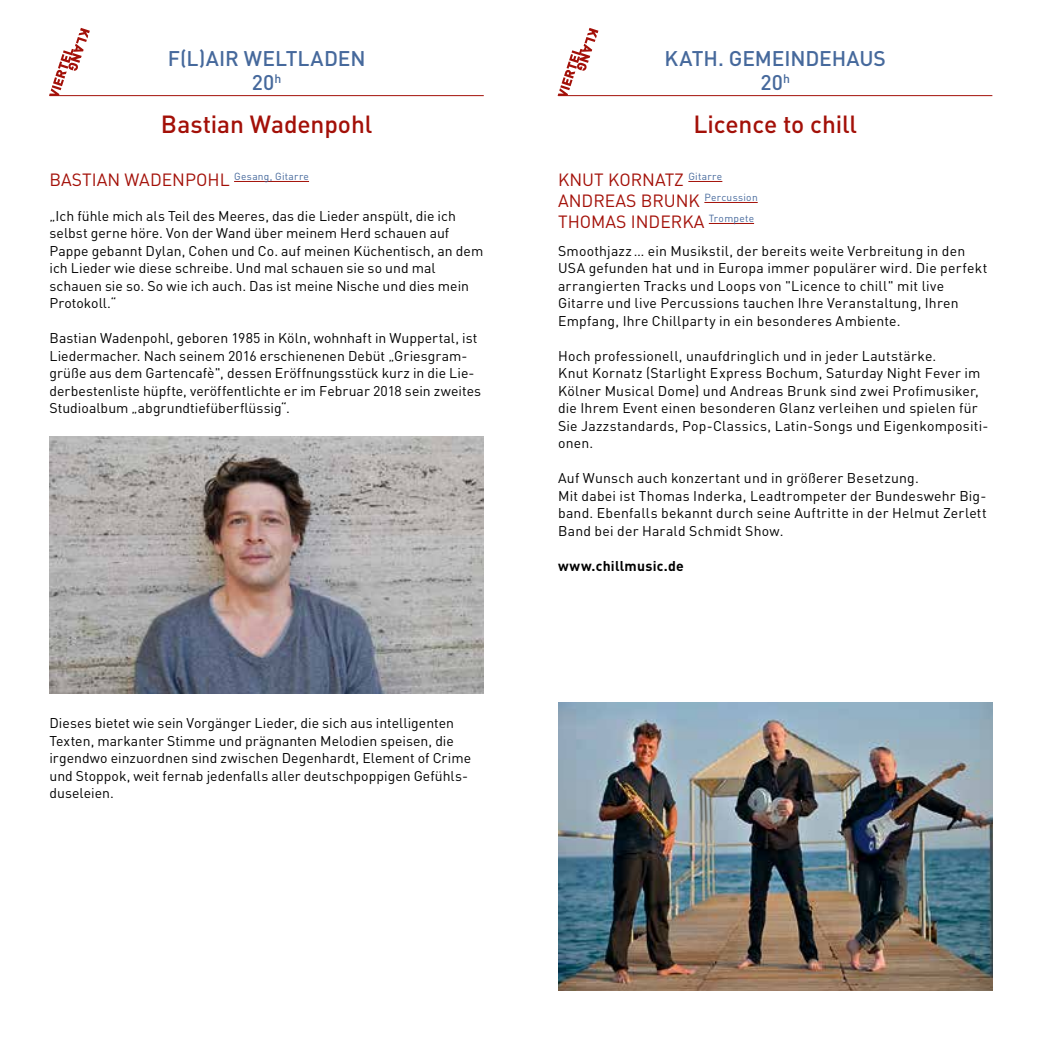
<style>
.page{position:relative;width:1042px;height:1042px;background:#fff}
.page>*{position:absolute;margin:0;border:0;box-sizing:border-box;transform-origin:0 0}
.t1{font:500 24.5px "DIN";letter-spacing:-.005em;color:#a31008}
.t2{font:500 21px/24.5px "DIN";letter-spacing:-.005em;color:#46699c;text-align:center}
.t3{font:17.5px/21px "DIN";color:#a31008}
.t4{font:14px/17.5px "DIN";letter-spacing:.01em;color:#000}
.t5{font:700 14px "DIN";letter-spacing:.02em;color:#000}
</style>
<div class="page">
<hr style="left:50px;top:95px;width:434px;height:1px;background:#a31008">
<hr style="left:234px;top:181px;width:75px;height:1px;background:#a31008">
<svg style="left:49px;top:28px;width:41px;height:68px"></svg>
<img style="left:50px;top:437px;width:433px;height:256px">
<hr style="left:558px;top:95px;width:434px;height:1px;background:#a31008">
<hr style="left:688px;top:181px;width:34px;height:1px;background:#a31008">
<hr style="left:704px;top:202px;width:54px;height:1px;background:#a31008">
<hr style="left:709px;top:223px;width:45px;height:1px;background:#a31008">
<svg style="left:557px;top:28px;width:41px;height:68px"></svg>
<img style="left:558px;top:702px;width:434px;height:289px">
<h2 class="t2" style="left:168px;top:45px;width:199px">F(L)AIR WELTLADEN<br>20<sup>h</sup></h2>
<h1 class="t1" style="left:161px;top:109px;width:213px">Bastian Wadenpohl</h1>
<p class="t3" style="left:49px;top:168px;width:261px">BASTIAN WADENPOHL <sup>Gesang,</sup> <sup>Gitarre</sup></p>
<p class="t4" style="left:49px;top:206px;width:435px">„Ich fühle mich als Teil des Meeres, das die Lieder anspült, die ich selbst gerne höre. Von der Wand über meinem Herd schauen auf Pappe gebannt Dylan, Cohen und Co. auf meinen Küchentisch, an dem ich Lieder wie diese schreibe. Und mal schauen sie so und mal schauen sie so. So wie ich auch. Das ist meine Nische und dies mein Protokoll.“</p>
<p class="t4" style="left:49px;top:329px;width:433px">Bastian Wadenpohl, geboren 1985 in Köln, wohnhaft in Wuppertal, ist Liedermacher. Nach seinem 2016 erschienenen Debüt „Griesgram&shy;grüße aus dem Gartencafè", dessen Eröffnungsstück kurz in die Lie&shy;derbestenliste hüpfte, veröffentlichte er im Februar 2018 sein zweites Studioalbum „abgrundtiefüberflüssig“.</p>
<p class="t4" style="left:49px;top:714px;width:423px">Dieses bietet wie sein Vorgänger Lieder, die sich aus intelligenten Texten, markanter Stimme und prägnanten Melodien speisen, die irgendwo einzuordnen sind zwischen Degenhardt, Element of Crime und Stoppok, weit fernab jedenfalls aller deutschpoppigen Gefühls&shy;duseleien.</p>
<h2 class="t2" style="left:664px;top:45px;width:223px">KATH. GEMEINDEHAUS<br>20<sup>h</sup></h2>
<h1 class="t1" style="left:693px;top:109px;width:165px">Licence to chill</h1>
<p class="t3" style="left:558px;top:168px;width:201px">KNUT KORNATZ <sup>Gitarre<br></sup>ANDREAS BRUNK <sup>Percussion<br></sup>THOMAS INDERKA <sup>Trompete</sup></p>
<p class="t4" style="left:558px;top:241px;width:431px">Smoothjazz… ein Musikstil, der bereits weite Verbreitung in den USA gefunden hat und in Europa immer populärer wird. Die perfekt arrangierten Tracks und Loops von "Licence to chill" mit live Gitarre und live Percussions tauchen Ihre Veranstaltung, Ihren Empfang, Ihre Chillparty in ein besonderes Ambiente.</p>
<p class="t4" style="left:558px;top:346px;width:432px">Hoch professionell, unaufdringlich und in jeder Lautstärke.<br>Knut Kornatz (Starlight Express Bochum, Saturday Night Fever im Kölner Musical Dome) und Andreas Brunk sind zwei Profimusiker, die Ihrem Event einen besonderen Glanz verleihen und spielen für Sie Jazzstandards, Pop-Classics, Latin-Songs und Eigenkompositi&shy;onen.</p>
<p class="t4" style="left:558px;top:469px;width:430px">Auf Wunsch auch konzertant und in größerer Besetzung.<br>Mit dabei ist Thomas Inderka, Leadtrompeter der Bundeswehr Big&shy;band. Ebenfalls bekannt durch seine Auftritte in der Helmut Zerlett Band bei der Harald Schmidt Show.</p>
<p class="t5" style="left:558px;top:556px;width:127px">www.chillmusic.de</p>
</div>
